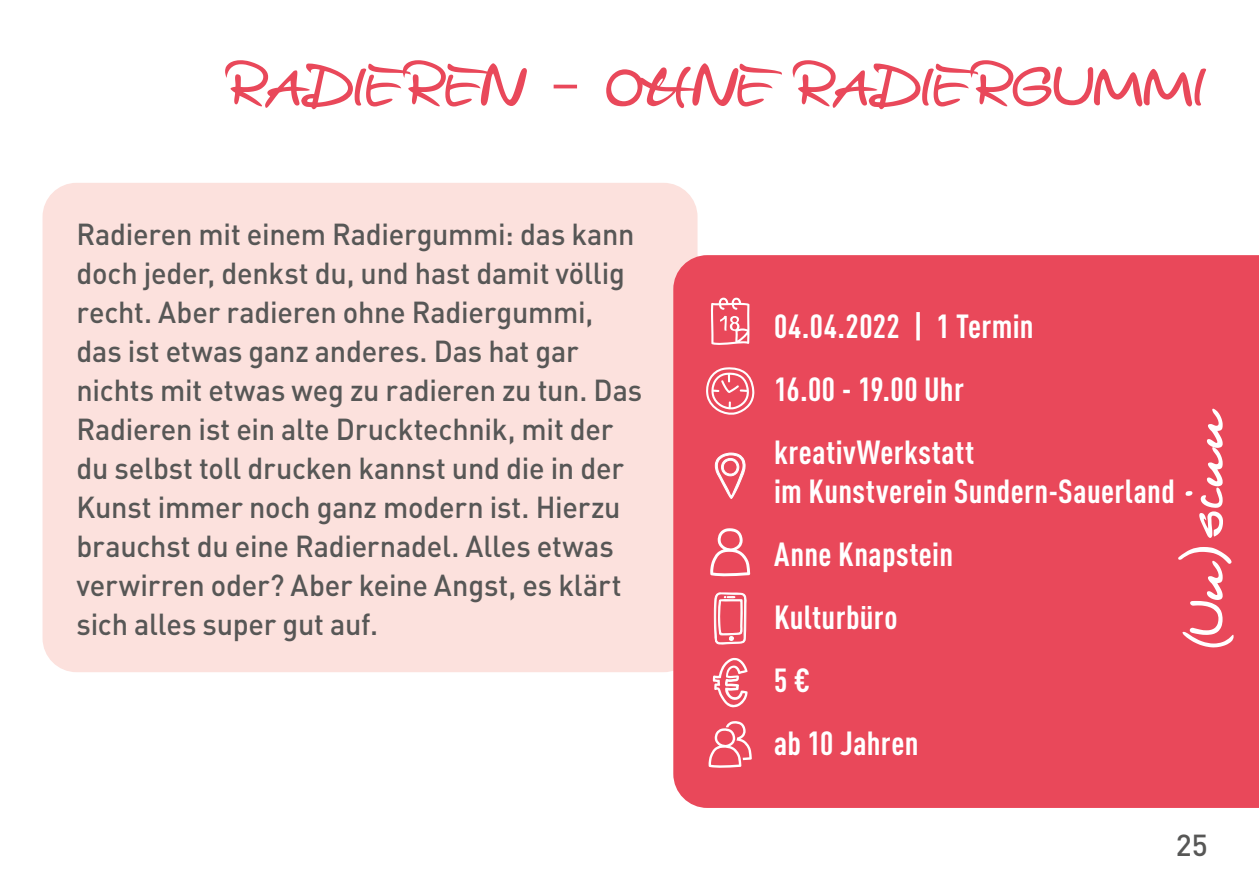
<style>
.page{position:relative;width:1259px;height:893px;background:#fff}
.page>*{position:absolute;margin:0;border:0;box-sizing:border-box;transform-origin:0 0}
.t1{font:60px "Alec Handwriting";letter-spacing:.02em;color:#e9485a}
.t2{font:51px "Alec Handwriting";color:#fff}
.t3{font:700 condensed 33px/63px "DIN Pro";letter-spacing:.01em;color:#fff}
.t4{font:500 30px/39px "DIN Pro";letter-spacing:-.01em;color:#575756;scale:.96 1}
.t5{font:500 30px "DIN Pro";letter-spacing:-.01em;color:#575756}
.s1{font-size:76.5px}
</style>
<div class="page">
<div style="left:43px;top:183px;width:654px;height:489px;background:#fce1dd;border-radius:34px"></div>
<div style="left:673px;top:255px;width:586px;height:553px;background:#e9485a"></div>
<svg style="left:715px;top:452px;width:30px;height:47px"></svg>
<svg style="left:705px;top:367px;width:49px;height:48px"></svg>
<svg style="left:710px;top:528px;width:40px;height:49px"></svg>
<svg style="left:711px;top:298px;width:38px;height:48px"></svg>
<svg style="left:713px;top:592px;width:34px;height:115px"></svg>
<svg style="left:708px;top:721px;width:44px;height:47px"></svg>
<h1 class="t1" style="left:230px;top:55px;width:977px">RADIE REN - OHNE RADIE RGUMMI</h1>
<p class="t4" style="left:77px;top:212px;width:591px">Radieren mit einem Radiergummi: das kann doch jeder, denkst du, und hast damit völlig recht. Aber radieren ohne Radiergummi, das ist etwas ganz anderes. Das hat gar nichts mit etwas weg zu radieren zu tun. Das Radieren ist ein alte Drucktechnik, mit der du selbst toll drucken kannst und die in der Kunst immer noch ganz modern ist. Hierzu brauchst du eine Radiernadel. Alles etwas verwirren oder? Aber keine Angst, es klärt sich alles super gut auf.</p>
<p class="t3" style="left:774px;top:292px;width:261px">04.04.2022 | 1 Termin<br>16.00 - 19.00 Uhr kreativWerkstatt</p>
<p class="t3" style="left:774px;top:457px;width:402px">im Kunstverein Sundern-Sauerland<br>Anne Knapstein<br>Kulturbüro<br>5 €<br>ab 10 Jahren</p>
<h2 class="t2" style="left:1180px;top:648px;width:241px;rotate:-90deg"><span class="s1">( )</span> sinn</h2>
<h2 class="t2" style="left:1180px;top:635px;width:75px;rotate:-90deg">Un</h2>
<p class="t5" style="left:1176px;top:821px;width:33px">25</p>
</div>
